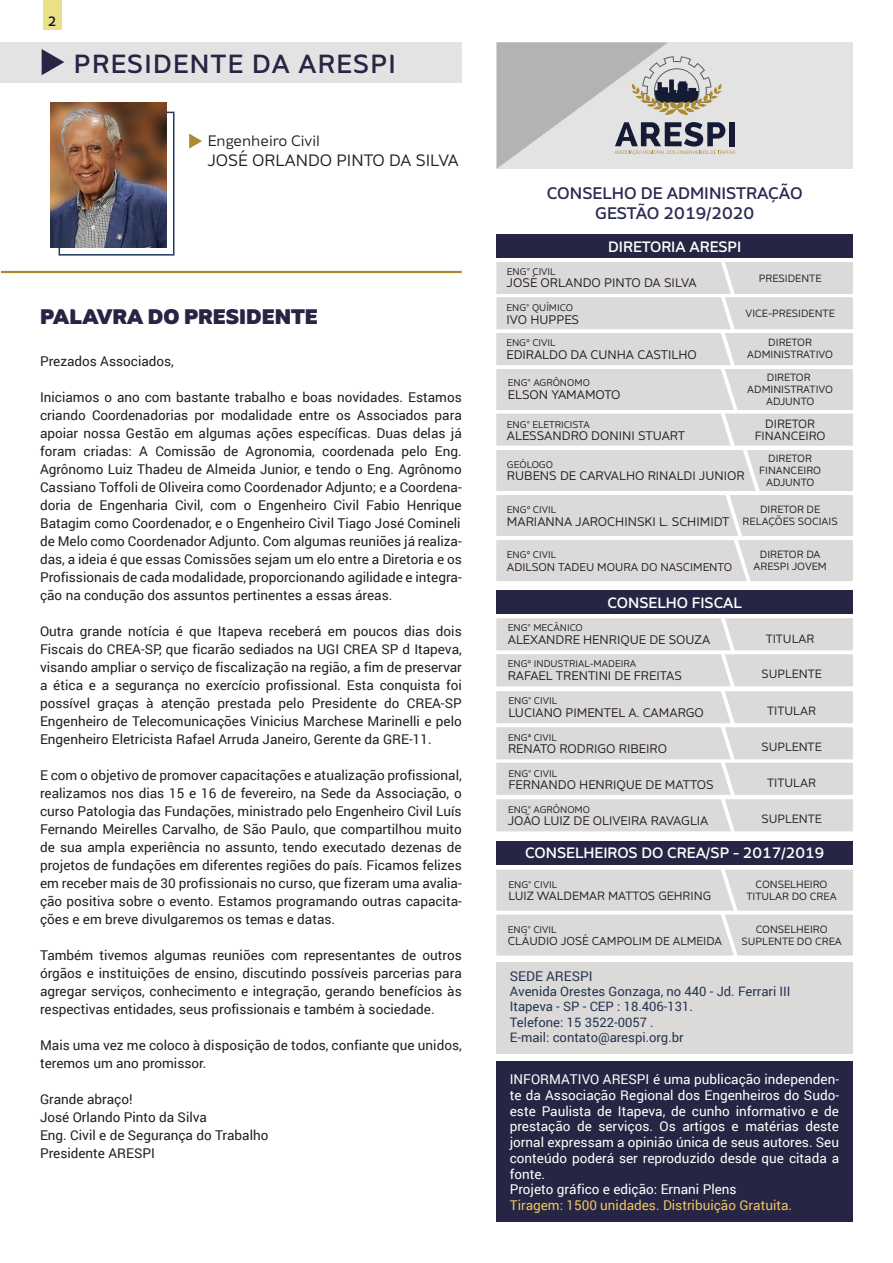
<style>
.page{position:relative;width:893px;height:1263px;background:#fff}
.page>*{position:absolute;margin:0;border:0;box-sizing:border-box;transform-origin:0 0}
.t1{font:26.1px "Amino Alt Regular 5";letter-spacing:.05em;color:#262543}
.t2{font:21px "Amino Alt Regular 3";color:#262543}
.t3{font:16.65px/19.8px "Amino Alt Regular 5";color:#2a2a53;text-align:center}
.t4{font:16.5px "Amino Alt Regular 2";color:#231f20}
.t5{font:15.15px "Amino Alt Regular 2";color:#231f20}
.t6{font:15px "Amino Alt Regular 5";color:#fff}
.t7{font:13.5px/18px "Roboto";color:#231f20;text-align:justify}
.t8{font:13.5px/15.8px "Roboto";color:#fff}
.t9{font:13.5px "Roboto";color:#efc464}
.t10{font:13.5px "Roboto";color:#263551}
.t11{font:13.5px "Amino Alt Regular 5";color:#0f1427}
.t12{font:13.05px/15.5px "Roboto";color:#263551}
.t13{font:12.45px "Amino Alt Regular 2";color:#231f20}
.t14{font:12px/12px "Amino Alt Regular 2";color:#231f20;text-align:center}
.t15{font:11.55px "Amino Alt Regular 2";color:#231f20}
.t16{font:11.25px "Amino Alt Regular 2";color:#231f20}
.t17{font:10.5px/12px "Amino Alt Regular 2";color:#231f20;text-align:center}
.t18{font:9.75px "Amino Alt Regular 2";color:#231f20}
</style>
<div class="page">
<div style="left:0;top:42px;width:462px;height:41px;background:#e2e3e2"></div>
<div style="left:497px;top:42px;width:356px;height:127px;background:#e2e3e2"></div>
<svg style="left:496px;top:262px;width:357px;height:319px;background:#dedddc"></svg>
<svg style="left:496px;top:870px;width:357px;height:85px;background:#dddcdb"></svg>
<div style="left:496px;top:234px;width:357px;height:23px;background:#262543"></div>
<svg style="left:496px;top:618px;width:357px;height:213px;background:#dedddd"></svg>
<div style="left:496px;top:590px;width:357px;height:24px;background:#262543"></div>
<div style="left:496px;top:841px;width:357px;height:23px;background:#262543"></div>
<div style="left:497px;top:1061px;width:356px;height:161px;background:#262543"></div>
<div style="left:497px;top:962px;width:356px;height:92px;background:#dbdad9"></div>
<hr style="left:1px;top:271px;width:461px;height:2px;background:#ac8a2e">
<div style="left:43px;top:0;width:19px;height:29px;background:#e9e088"></div>
<svg style="left:497px;top:42px;width:238px;height:126px"></svg>
<svg style="left:42px;top:49px;width:22px;height:26px"></svg>
<div style="left:59px;top:112px;width:115px;height:144px;border:2px solid #1e3a5d"></div>
<svg style="left:189px;top:134px;width:13px;height:15px"></svg>
<img style="left:50px;top:102px;width:117px;height:145px">
<p class="t11" style="left:48px;top:13px;width:10px">2</p>
<h1 class="t1" style="left:74px;top:48px;width:323px">PRESIDENTE DA ARESPI</h1>
<p class="t5" style="left:208px;top:132px;width:114px">Engenheiro Civil</p>
<p class="t4" style="left:208px;top:150px;width:253px">JOSÉ ORLANDO PINTO DA SILVA</p>
<h2 class="t2" style="left:40px;top:303px;width:279px">PALAVRA DO PRESIDENTE</h2>
<p class="t7" style="left:40px;top:351px;width:135px">Prezados Associados,</p>
<p class="t7" style="left:40px;top:387px;width:423px">Iniciamos o ano com bastante trabalho e boas novidades. Estamos criando Coordenadorias por modalidade entre os Associados para apoiar nossa Gestão em algumas ações específicas. Duas delas já foram criadas: A Comissão de Agronomia, coordenada pelo Eng.<br>Agrônomo Luiz Thadeu de Almeida Junior, e tendo o Eng. Agrônomo Cassiano Toffoli de Oliveira como Coordenador Adjunto; e a Coordena&shy;doria de Engenharia Civil, com o Engenheiro Civil Fabio Henrique Batagim como Coordenador, e o Engenheiro Civil Tiago José Comineli de Melo como Coordenador Adjunto. Com algumas reuniões já realiza&shy;das, a ideia é que essas Comissões sejam um elo entre a Diretoria e os Profissionais de cada modalidade, proporcionando agilidade e integra&shy;ção na condução dos assuntos pertinentes a essas áreas.</p>
<p class="t7" style="left:40px;top:621px;width:423px">Outra grande notícia é que Itapeva receberá em poucos dias dois Fiscais do CREA-SP, que ficarão sediados na UGI CREA SP d Itapeva, visando ampliar o serviço de fiscalização na região, a fim de preservar a ética e a segurança no exercício profissional. Esta conquista foi possível graças à atenção prestada pelo Presidente do CREA-SP Engenheiro de Telecomunicações Vinicius Marchese Marinelli e pelo Engenheiro Eletricista Rafael Arruda Janeiro, Gerente da GRE-11.</p>
<p class="t7" style="left:40px;top:765px;width:423px">E com o objetivo de promover capacitações e atualização profissional, realizamos nos dias 15 e 16 de fevereiro, na Sede da Associação, o curso Patologia das Fundações, ministrado pelo Engenheiro Civil Luís Fernando Meirelles Carvalho, de São Paulo, que compartilhou muito de sua ampla experiência no assunto, tendo executado dezenas de projetos de fundações em diferentes regiões do país. Ficamos felizes em receber mais de 30 profissionais no curso, que fizeram uma avalia&shy;ção positiva sobre o evento. Estamos programando outras capacita&shy;ções e em breve divulgaremos os temas e datas.</p>
<p class="t7" style="left:40px;top:945px;width:423px">Também tivemos algumas reuniões com representantes de outros órgãos e instituições de ensino, discutindo possíveis parcerias para agregar serviços, conhecimento e integração, gerando benefícios às respectivas entidades, seus profissionais e também à sociedade.</p>
<p class="t7" style="left:40px;top:1035px;width:423px">Mais uma vez me coloco à disposição de todos, confiante que unidos, teremos um ano promissor.</p>
<p class="t7" style="left:40px;top:1089px;width:230px;text-align:left">Grande abraço!<br>José Orlando Pinto da Silva<br>Eng. Civil e de Segurança do Trabalho<br>Presidente ARESPI</p>
<p class="t3" style="left:547px;top:183px;width:257px">CONSELHO DE ADMINISTRAÇÃO<br>GESTÃO 2019/2020</p>
<p class="t6" style="left:608px;top:237px;width:135px">DIRETORIA ARESPI</p>
<p class="t17" style="left:759px;top:272px;width:64px">PRESIDENTE</p>
<p class="t18" style="left:507px;top:266px;width:50px">ENG° CIVIL</p>
<p class="t13" style="left:507px;top:276px;width:191px">JOSÉ ORLANDO PINTO DA SILVA</p>
<p class="t18" style="left:506px;top:302px;width:68px">ENG° QUÍMICO</p>
<p class="t13" style="left:506px;top:312px;width:74px">IVO HUPPES</p>
<p class="t18" style="left:506px;top:337px;width:51px">ENGº CIVIL</p>
<p class="t13" style="left:506px;top:347px;width:192px">EDIRALDO DA CUNHA CASTILHO</p>
<p class="t18" style="left:508px;top:377px;width:84px">ENG° AGRÔNOMO</p>
<p class="t13" style="left:508px;top:387px;width:114px">ELSON YAMAMOTO</p>
<p class="t18" style="left:507px;top:418px;width:84px">ENG° ELETRICISTA</p>
<p class="t13" style="left:507px;top:428px;width:180px">ALESSANDRO DONINI STUART</p>
<p class="t17" style="left:745px;top:307px;width:91px">VICE-PRESIDENTE</p>
<p class="t17" style="left:747px;top:336px;width:87px">DIRETOR<br>ADMINISTRATIVO</p>
<p class="t17" style="left:747px;top:371px;width:87px">DIRETOR<br>ADMINISTRATIVO<br>ADJUNTO</p>
<p class="t14" style="left:755px;top:417px;width:72px">DIRETOR<br>FINANCEIRO</p>
<p class="t17" style="left:759px;top:452px;width:63px">DIRETOR<br>FINANCEIRO<br>ADJUNTO</p>
<p class="t18" style="left:507px;top:459px;width:48px">GEÓLOGO</p>
<p class="t13" style="left:507px;top:468px;width:239px">RUBENS DE CARVALHO RINALDI JUNIOR</p>
<p class="t17" style="left:743px;top:504px;width:97px">DIRETOR DE<br>RELAÇÕES SOCIAIS</p>
<p class="t18" style="left:507px;top:504px;width:51px">ENGº CIVIL</p>
<p class="t13" style="left:507px;top:514px;width:224px">MARIANNA JAROCHINSKI L. SCHIMIDT</p>
<p class="t18" style="left:507px;top:549px;width:51px">ENGº CIVIL</p>
<p class="t16" style="left:507px;top:560px;width:227px">ADILSON TADEU MOURA DO NASCIMENTO</p>
<p class="t6" style="left:608px;top:593px;width:136px">CONSELHO FISCAL</p>
<p class="t18" style="left:508px;top:622px;width:77px">ENG° MECÂNICO</p>
<p class="t13" style="left:508px;top:632px;width:204px">ALEXANDRE HENRIQUE DE SOUZA</p>
<p class="t18" style="left:508px;top:658px;width:130px">ENGº INDUSTRIAL-MADEIRA</p>
<p class="t13" style="left:508px;top:668px;width:176px">RAFAEL TRENTINI DE FREITAS</p>
<p class="t18" style="left:508px;top:695px;width:50px">ENG° CIVIL</p>
<p class="t13" style="left:508px;top:705px;width:197px">LUCIANO PIMENTEL A. CAMARGO</p>
<p class="t18" style="left:508px;top:732px;width:50px">ENGª CIVIL</p>
<p class="t13" style="left:508px;top:742px;width:160px">RENATO RODRIGO RIBEIRO</p>
<p class="t18" style="left:508px;top:767px;width:50px">ENG° CIVIL</p>
<p class="t13" style="left:508px;top:777px;width:207px">FERNANDO HENRIQUE DE MATTOS</p>
<p class="t18" style="left:508px;top:804px;width:84px">ENG° AGRÔNOMO</p>
<p class="t13" style="left:508px;top:814px;width:202px">JOÃO LUIZ DE OLIVEIRA RAVAGLIA</p>
<p class="t17" style="left:753px;top:548px;width:75px">DIRETOR DA<br>ARESPI JOVEM</p>
<p class="t14" style="left:766px;top:632px;width:50px">TITULAR</p>
<p class="t14" style="left:761px;top:667px;width:62px">SUPLENTE</p>
<p class="t14" style="left:767px;top:704px;width:50px">TITULAR</p>
<p class="t14" style="left:761px;top:740px;width:62px">SUPLENTE</p>
<p class="t14" style="left:767px;top:777px;width:50px">TITULAR</p>
<p class="t14" style="left:761px;top:813px;width:62px">SUPLENTE</p>
<p class="t6" style="left:525px;top:844px;width:301px">CONSELHEIROS DO CREA/SP - 2017/2019</p>
<p class="t18" style="left:508px;top:878px;width:50px">ENG° CIVIL</p>
<p class="t14" style="left:508px;top:890px;width:204px">LUIZ WALDEMAR MATTOS GEHRING</p>
<p class="t17" style="left:746px;top:878px;width:92px">CONSELHEIRO<br>TITULAR DO CREA</p>
<p class="t18" style="left:508px;top:923px;width:50px">ENG° CIVIL</p>
<p class="t15" style="left:508px;top:934px;width:216px">CLÁUDIO JOSÉ CAMPOLIM DE ALMEIDA</p>
<p class="t17" style="left:741px;top:923px;width:102px">CONSELHEIRO<br>SUPLENTE DO CREA</p>
<p class="t10" style="left:510px;top:966px;width:84px">SEDE ARESPI</p>
<p class="t12" style="left:510px;top:983px;width:282px">Avenida Orestes Gonzaga, no 440 - Jd. Ferrari III Itapeva - SP - CEP : 18.406-131.<br>Telefone: 15 3522-0057 .<br>E-mail: contato@arespi.org.br</p>
<p class="t8" style="left:510px;top:1071px;width:331px">INFORMATIVO ARESPI é uma publicação independen&shy;te da Associação Regional dos Engenheiros do Sudo&shy;este Paulista de Itapeva, de cunho informativo e de prestação de serviços. Os artigos e matérias deste jornal expressam a opinião única de seus autores. Seu conteúdo poderá ser reproduzido desde que citada a fonte.<br>Projeto gráfico e edição: Ernani Plens</p>
<p class="t9" style="left:510px;top:1196px;width:284px">Tiragem: 1500 unidades. Distribuição Gratuita.</p>
</div>
